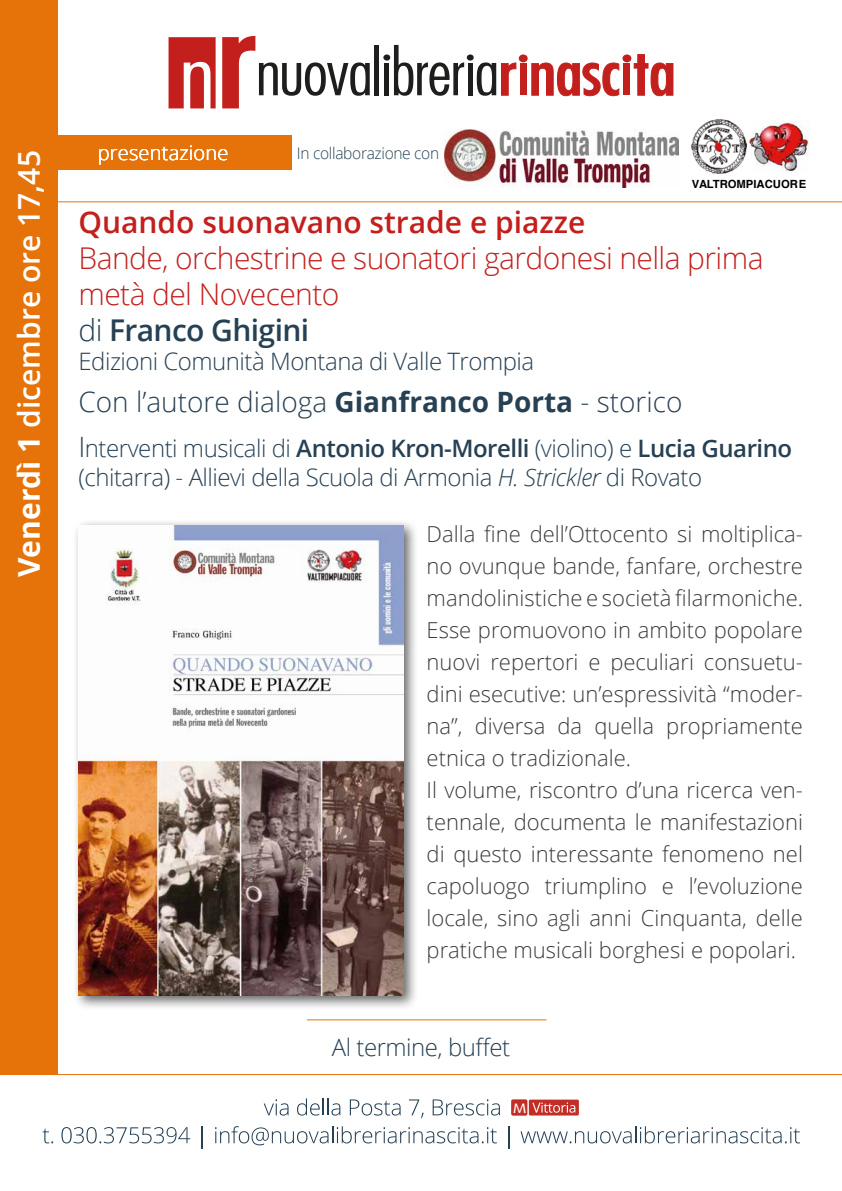
<style>
.page{position:relative;width:842px;height:1191px;background:#fff}
.page>*{position:absolute;margin:0;border:0;box-sizing:border-box;transform-origin:0 0}
.t1{font:300 30px/36px "Open Sans";letter-spacing:-.02em;color:#c41f1e}
.t2{font:600 30px "Open Sans";color:#c31f1d}
.t3{font:600 30px "Open Sans";color:#fff}
.t4{font:300 28px "Open Sans";color:#264054}
.t5{font:300 24px/28.8px "Open Sans";letter-spacing:-.02em;color:#264054}
.t6{font:300 22px/32px "Open Sans";color:#3c3c3b}
.t7{font:300 20px "Open Sans";letter-spacing:.01em;color:#fff}
.t8{font:300 16px "Open Sans";letter-spacing:-.02em;color:#264054}
.t9{font:13.7px "Dax";color:#fff;scale:1.3 1}
.t10{font:700 11.3px "Helvetica";color:#000}
.s1{font-weight:700}
.s2{color:#264054}
.s3{font-weight:600;color:#264054}
.s4{color:#2d3f54}
.s5{font-size:28px}
.s6{font-weight:600}
.s7{font-style:italic}
</style>
<div class="page">
<div style="left:374px;top:45px;width:5px;height:50px;background:#1e1f1d"></div>
<svg style="left:383px;top:45px;width:290px;height:51px"></svg>
<svg style="left:169px;top:37px;width:47px;height:71px"></svg>
<svg style="left:222px;top:36px;width:148px;height:72px"></svg>
<hr style="left:54px;top:201px;width:788px;height:1px;background:#e67309">
<div style="left:0;top:0;width:58px;height:1074px;background:#e67309"></div>
<svg style="left:43px;top:1128px;width:10px;height:15px"></svg>
<svg style="left:61px;top:1127px;width:129px;height:16px"></svg>
<svg style="left:201px;top:1126px;width:1px;height:22px"></svg>
<svg style="left:215px;top:1126px;width:282px;height:19px"></svg>
<svg style="left:508px;top:1126px;width:1px;height:22px"></svg>
<svg style="left:520px;top:1126px;width:280px;height:17px"></svg>
<svg style="left:264px;top:1099px;width:24px;height:16px"></svg>
<svg style="left:297px;top:1098px;width:43px;height:17px"></svg>
<svg style="left:350px;top:1099px;width:51px;height:16px"></svg>
<svg style="left:409px;top:1099px;width:15px;height:19px"></svg>
<svg style="left:433px;top:1099px;width:67px;height:16px"></svg>
<div style="left:529px;top:1099px;width:50px;height:16px;background:#c22e26;border-radius:2px"></div>
<svg style="left:532px;top:1102px;width:43px;height:10px"></svg>
<div style="left:511px;top:1099px;width:16px;height:16px;background:#c22e26;border-radius:2px"></div>
<hr style="left:0;top:1074px;width:842px;height:1px;background:#e67309">
<div style="left:57px;top:135px;width:235px;height:34px;background:#e67309"></div>
<div style="left:72px;top:519px;width:347px;height:492px;background:#000;opacity:.6"></div>
<img style="left:78px;top:525px;width:326px;height:471px">
<img style="left:444px;top:130px;width:235px;height:58px">
<img style="left:691px;top:119px;width:56px;height:55px">
<img style="left:749px;top:121px;width:60px;height:51px">
<hr style="left:307px;top:1019px;width:239px;height:1px;background:#e67309">
<h1 class="t3" style="left:8px;top:577px;width:428px;rotate:-90deg"><span class="s1">Venerdì 1</span> dicembre ore 17,45</h1>
<p class="t7" style="left:98px;top:139px;width:132px">presentazione</p>
<p class="t8" style="left:297px;top:142px;width:144px">In collaborazione con</p>
<p class="t10" style="left:692px;top:175px;width:116px">VALTROMPIACUORE</p>
<h1 class="t2" style="left:78px;top:201px;width:508px">Quando suonavano strade e piazze</h1>
<h1 class="t1" style="left:78px;top:239px;width:687px">Bande, orchestrine e suonatori gardonesi nella prima metà del Novecento<br><span class="s2">di</span> <span class="s3">Franco Ghigini</span></h1>
<p class="t5" style="left:78px;top:346px;width:457px">Edizioni Comunità Montana di Valle Trompia</p>
<p class="t4" style="left:78px;top:382px;width:605px">Con l’autore dialoga <span class="s1">Gianfranco Porta</span> - <span class="s4">storico</span></p>
<p class="t5" style="left:78px;top:433px;width:715px"><span class="s5">I</span>nterventi musicali di <span class="s6">Antonio Kron-Morelli</span> (violino) e <span class="s6">Lucia Guarino </span>(chitarra) - Allievi della Scuola di Armonia <span class="s7">H. Strickler</span> di Rovato</p>
<p class="t6" style="left:427px;top:517px;width:378px">Dalla fine dell’Ottocento si moltiplica&shy;no ovunque bande, fanfare, orchestre mandolinistiche e società filarmoniche.<br>Esse promuovono in ambito popolare nuovi repertori e peculiari consuetu&shy;dini esecutive: un’espressività “moder&shy;na”, diversa da quella propriamente etnica o tradizionale.<br>Il volume, riscontro d’una ricerca ven&shy;tennale, documenta le manifestazioni di questo interessante fenomeno nel capoluogo triumplino e l’evoluzione locale, sino agli anni Cinquanta, delle pratiche musicali borghesi e popolari.</p>
<p class="t5" style="left:332px;top:1032px;width:180px">Al termine, buffet</p>
<p class="t9" style="left:513px;top:1100px;width:12px">M</p>
</div>
